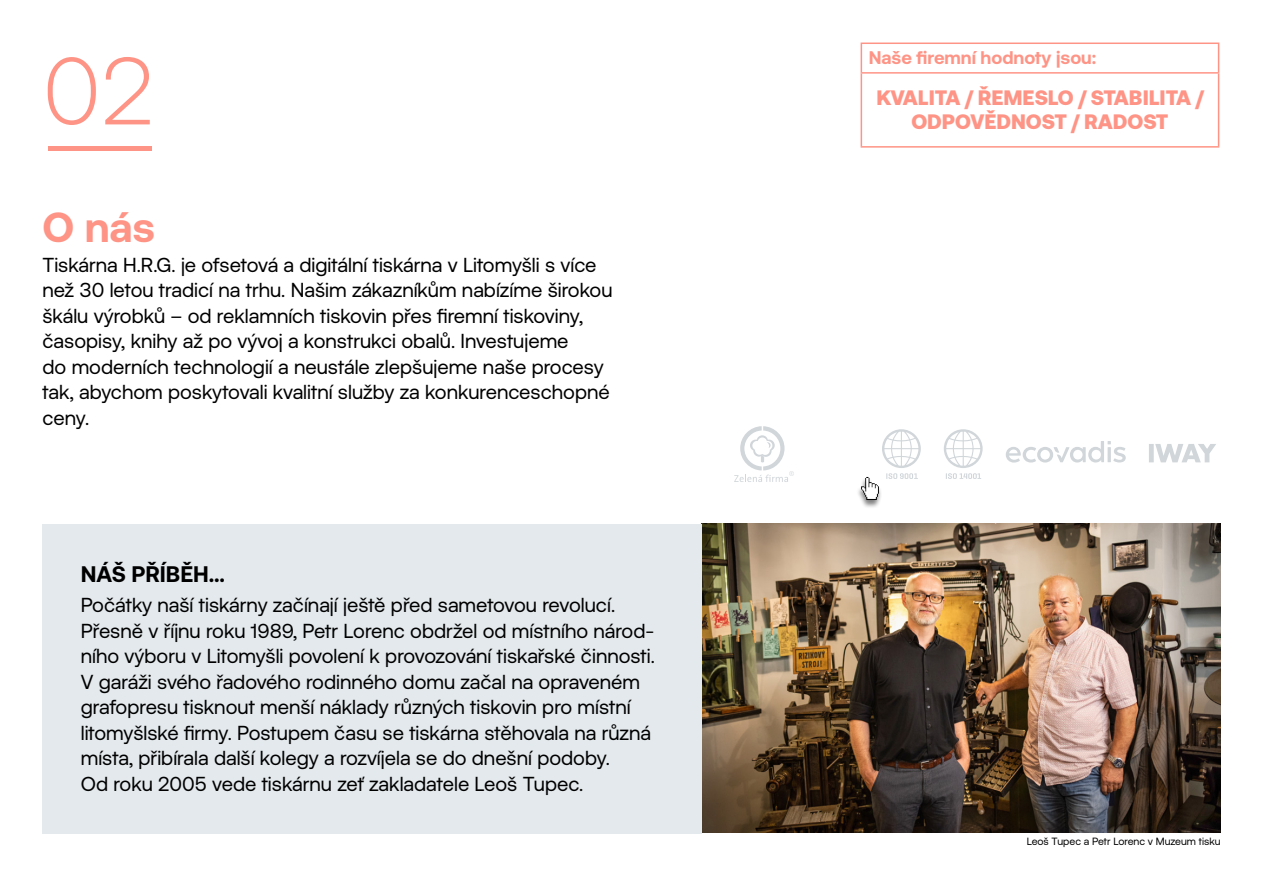
<style>
.page{position:relative;width:1263px;height:893px;background:#fff}
.page>*{position:absolute;margin:0;border:0;box-sizing:border-box;transform-origin:0 0}
.t1{font:300 95.4px "Aeonik";color:#fe9486}
.t2{font:700 42px "Aeonik";color:#fe9486}
.t3{font:700 22.5px "Aeonik";color:#000}
.t4{font:900 20.85px "Aeonik";color:#fe9486}
.t5{font:20.25px/25.5px "Aeonik";color:#000}
.t6{font:700 18.3px "Aeonik";color:#fe9486}
.t7{font:10.5px "Aeonik";color:#000}
</style>
<div class="page">
<img style="left:702px;top:523px;width:518px;height:309px">
<div style="left:43px;top:524px;width:659px;height:309px;background:#e3e9ec"></div>
<svg style="left:734px;top:426px;width:60px;height:56px"></svg>
<svg style="left:1006px;top:441px;width:120px;height:22px"></svg>
<svg style="left:1149px;top:444px;width:67px;height:18px"></svg>
<svg style="left:944px;top:429px;width:39px;height:50px"></svg>
<hr style="left:861px;top:43px;width:358px;height:1px;background:#fe9486">
<svg style="left:861px;top:44px;width:1px;height:28px"></svg>
<svg style="left:1218px;top:44px;width:1px;height:28px"></svg>
<hr style="left:861px;top:72px;width:358px;height:2px;background:#fe9486">
<hr style="left:861px;top:74px;width:1px;height:72px;background:#fe9486">
<hr style="left:1218px;top:74px;width:1px;height:72px;background:#fe9486">
<hr style="left:861px;top:146px;width:358px;height:2px;background:#fe9486">
<div style="left:856px;top:477px;width:26px;height:31px;background:#000;opacity:.5"></div>
<svg style="left:861px;top:429px;width:60px;height:71px"></svg>
<h1 class="t1" style="left:43px;top:39px;width:113px">02</h1>
<h1 class="t1" style="left:43px;top:90px;width:117px">——</h1>
<h2 class="t2" style="left:43px;top:203px;width:114px">O nás</h2>
<p class="t5" style="left:43px;top:252px;width:571px">Tiskárna H.R.G. je ofsetová a digitální tiskárna v Litomyšli s více než 30 letou tradicí na trhu. Našim zákazníkům nabízíme širokou škálu výrobků – od reklamních tiskovin přes firemní tiskoviny, časopisy, knihy až po vývoj a konstrukci obalů. Investujeme<br>do moderních technologií a neustále zlepšujeme naše procesy tak, abychom poskytovali kvalitní služby za konkurenceschopné ceny.</p>
<p class="t3" style="left:81px;top:562px;width:146px">Náš příběh…</p>
<p class="t5" style="left:81px;top:592px;width:576px">Počátky naší tiskárny začínají ještě před sametovou revolucí.<br>Přesně v říjnu roku 1989, Petr Lorenc obdržel od místního národ&shy;ního výboru v Litomyšli povolení k provozování tiskařské činnosti.<br>V garáži svého řadového rodinného domu začal na opraveném grafopresu tisknout menší náklady různých tiskovin pro místní litomyšlské firmy. Postupem času se tiskárna stěhovala na různá místa, přibírala další kolegy a rozvíjela se do dnešní podoby.<br>Od roku 2005 vede tiskárnu zeť zakladatele Leoš Tupec.</p>
<p class="t6" style="left:869px;top:48px;width:229px">Naše firemní hodnoty jsou:</p>
<p class="t4" style="left:876px;top:86px;width:329px">KVALITA / ŘEMESLO / STABILITA /</p>
<p class="t4" style="left:911px;top:109px;width:259px">ODPOVĚDNOST / RADOST</p>
<p class="t7" style="left:1027px;top:836px;width:195px">Leoš Tupec a Petr Lorenc v Muzeum tisku</p>
</div>
